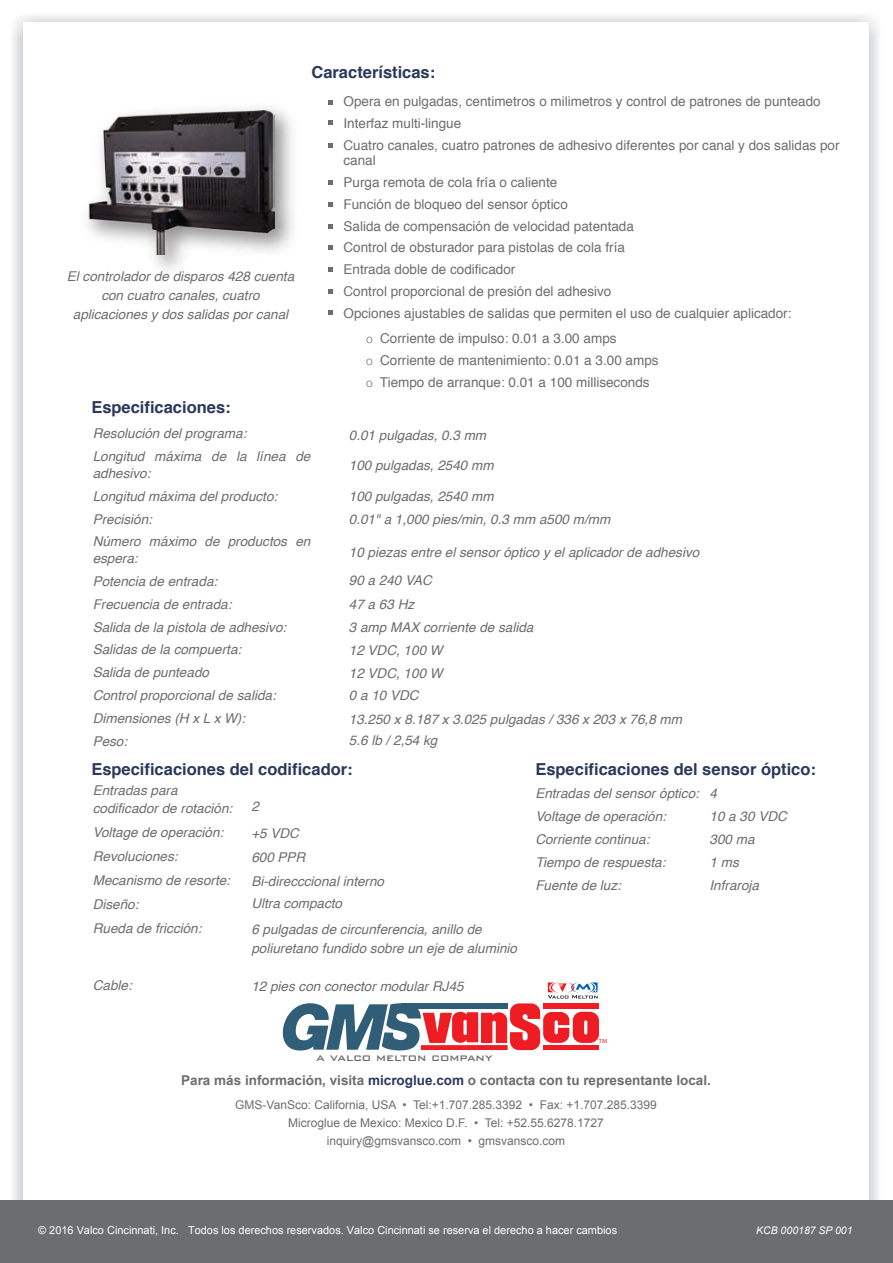
<style>
.page{position:relative;width:893px;height:1263px;background:#fff}
.page>*{position:absolute;margin:0;border:0;box-sizing:border-box;transform-origin:0 0}
.t1{font:700 16.5px "Helvetica";color:#2a385b}
.t2{font:italic 13.5px/22.8px "Helvetica";color:#6c6d70}
.t3{font:13.5px/21.8px "Helvetica";color:#6c6d70}
.t4{font:700 13.5px "Arial";color:#6c6d70}
.t5{font:500 13.05px "Bank Gothic BT";color:#6c6d70}
.t6{font:12px/18px "Arial";color:#6c6d70;text-align:center}
.t7{font:10.95px "Arial";color:#fff}
.t8{font:italic 10.5px "Arial";color:#fff}
.t9{font:6px "Myriad Pro";color:#ee1d23;scale:1.05 1}
.s1{font-weight:300;font-size:12px}
.s2{color:#2d385c}
</style>
<div class="page">
<div style="left:0;top:1200px;width:893px;height:63px;background:#6c6d70"></div>
<svg style="left:328px;top:289px;width:5px;height:4px"></svg>
<svg style="left:282px;top:982px;width:317px;height:69px"></svg>
<svg style="left:328px;top:311px;width:5px;height:4px"></svg>
<img style="left:154px;top:100px;width:179px;height:172px">
<img style="left:87px;top:111px;width:187px;height:144px">
<p class="t2" style="left:67px;top:267px;width:229px;line-height:19.2px;text-align:center">El controlador de disparos 428 cuenta con cuatro canales, cuatro aplicaciones y dos salidas por canal</p>
<p class="t1" style="left:91px;top:394px;width:141px">Especificaciones:</p>
<p class="t1" style="left:311px;top:59px;width:125px">Características:</p>
<p class="t3" style="left:343px;top:91px;width:498px">Opera en pulgadas, centimetros o milimetros y control de patrones de punteado<br>Interfaz multi-lingue<br>Cuatro canales, cuatro patrones de adhesivo diferentes por canal y dos salidas por</p>
<p class="t3" style="left:343px;top:150px;width:450px">canal<br>Purga remota de cola fría o caliente<br>Función de bloqueo del sensor óptico<br>Salida de compensación de velocidad patentada<br>Control de obsturador para pistolas de cola fría<br>Entrada doble de codificador<br>Control proporcional de presión del adhesivo<br>Opciones ajustables de salidas que permiten el uso de cualquier aplicador:</p>
<p class="t3" style="left:366px;top:328px;width:294px"><span class="s1">о</span> Corriente de impulso: 0.01 a 3.00 amps<br><span class="s1">о</span> Corriente de mantenimiento: 0.01 a 3.00 amps <span class="s1">о</span> Tiempo de arranque: 0.01 a 100 milliseconds</p>
<p class="t2" style="left:93px;top:423px;width:219px">Resolución del programa:<br>Longitud máxima de la línea de</p>
<p class="t2" style="left:93px;top:462px;width:219px">adhesivo:<br>Longitud máxima del producto:<br>Precisión:<br>Número máximo de productos en</p>
<p class="t2" style="left:93px;top:547px;width:195px">espera:<br>Potencia de entrada:<br>Frecuencia de entrada:<br>Salida de la pistola de adhesivo:<br>Salidas de la compuerta:<br>Salida de punteado<br>Control proporcional de salida:<br>Dimensiones (H x L x W):<br>Peso:</p>
<p class="t2" style="left:349px;top:424px;width:139px">0.01 pulgadas, 0.3 mm</p>
<p class="t2" style="left:349px;top:454px;width:146px">100 pulgadas, 2540 mm</p>
<p class="t2" style="left:349px;top:486px;width:263px">100 pulgadas, 2540 mm<br>0.01" a 1,000 pies/min, 0.3 mm a500 m/mm</p>
<p class="t2" style="left:349px;top:538px;width:352px;line-height:28.5px">10 piezas entre el sensor óptico y el aplicador de adhesivo<br>90 a 240 VAC</p>
<p class="t2" style="left:349px;top:594px;width:186px">47 a 63 Hz<br>3 amp MAX corriente de salida<br>12 VDC, 100 W<br>12 VDC, 100 W<br>0 a 10 VDC</p>
<p class="t2" style="left:349px;top:709px;width:335px;line-height:21px">13.250 x 8.187 x 3.025 pulgadas / 336 x 203 x 76,8 mm<br>5.6 lb / 2,54 kg</p>
<p class="t1" style="left:91px;top:756px;width:263px">Especificaciones del codificador:</p>
<p class="t1" style="left:535px;top:756px;width:282px">Especificaciones del sensor óptico:</p>
<p class="t2" style="left:93px;top:782px;width:141px;line-height:18px">Entradas para codificador de rotación:</p>
<p class="t2" style="left:93px;top:821px;width:139px;line-height:24px">Voltage de operación:<br>Revoluciones:<br>Mecanismo de resorte:<br>Diseño:<br>Rueda de fricción:</p>
<p class="t2" style="left:93px;top:974px;width:41px">Cable:</p>
<p class="t2" style="left:251px;top:793px;width:49px;line-height:27px">2<br>+5 VDC</p>
<p class="t2" style="left:251px;top:845px;width:134px;line-height:24px">600 PPR<br>Bi-direcccional interno</p>
<p class="t2" style="left:251px;top:891px;width:232px;line-height:25.5px">Ultra compacto<br>6 pulgadas de circunferencia, anillo de</p>
<p class="t2" style="left:251px;top:937px;width:267px">poliuretano fundido sobre un eje de aluminio</p>
<p class="t2" style="left:251px;top:975px;width:214px">12 pies con conector modular RJ45</p>
<p class="t5" style="left:316px;top:1050px;width:178px">a valco melton company</p>
<p class="t2" style="left:535px;top:782px;width:165px">Entradas del sensor óptico:<br>Voltage de operación:<br>Corriente continua:<br>Tiempo de respuesta:<br>Fuente de luz:</p>
<p class="t2" style="left:709px;top:782px;width:79px">4<br>10 a 30 VDC<br>300 ma<br>1 ms<br>Infraroja</p>
<p class="t9" style="left:599px;top:1037px;width:9px">TM</p>
<p class="t4" style="left:181px;top:1071px;width:531px">Para más información, visita <span class="s2">microglue.com</span> o contacta con tu representante local.</p>
<p class="t6" style="left:235px;top:1095px;width:423px">GMS-VanSco: California, USA • Tel:+1.707.285.3392 • Fax: +1.707.285.3399<br>Microglue de Mexico: Mexico D.F. • Tel: +52.55.6278.1727 inquiry@gmsvansco.com • gmsvansco.com</p>
<p class="t7" style="left:38px;top:1223px;width:580px">© 2016 Valco Cincinnati, Inc. Todos los derechos reservados. Valco Cincinnati se reserva el derecho a hacer cambios</p>
<p class="t8" style="left:756px;top:1223px;width:98px">KCB 000187 SP 001</p>
</div>
